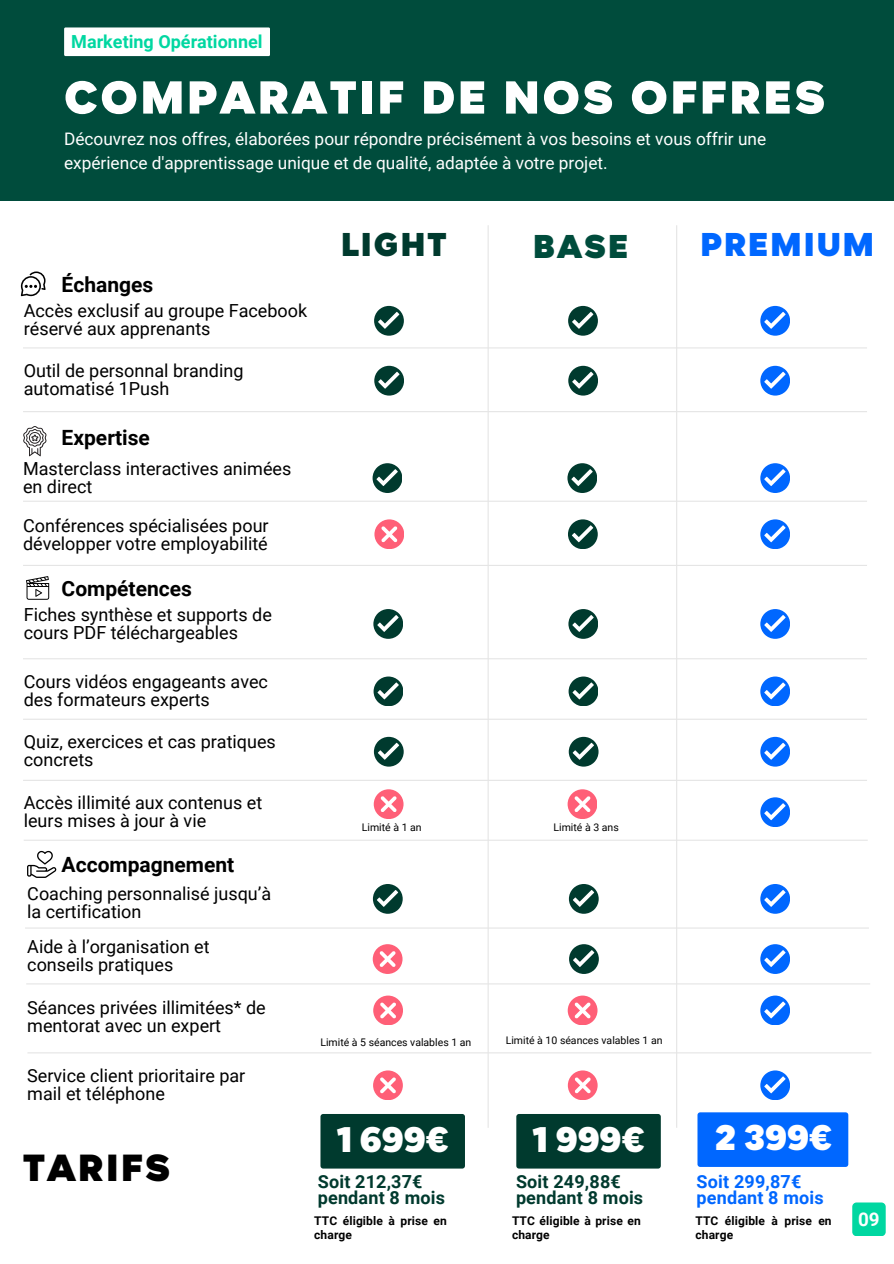
<style>
.page{position:relative;width:894px;height:1264px;background:#fff}
.page>*{position:absolute;margin:0;border:0;box-sizing:border-box;transform-origin:0 0}
.t1{font:900 52.5px "Magenos";letter-spacing:.055em;color:#fff}
.t2{font:900 42.9px "Magenos";letter-spacing:.055em;color:#000}
.t3{font:900 40.5px "Magenos";letter-spacing:-.02em;color:#fff}
.t4{font:900 37.5px "Magenos";letter-spacing:.055em;color:#0067ff}
.t5{font:900 37.5px "Magenos";letter-spacing:.055em;color:#003a2e}
.t6{font:900 37.5px "Magenos";color:#004c3c}
.t7{font:900 25.8px "Magenos";color:#fff}
.t8{font:700 21px "Roboto";color:#000}
.t9{font:700 18.9px "Roboto";color:#fff}
.t10{font:18px/18px "Roboto";color:#000}
.t11{font:700 18px/15.8px "Roboto";letter-spacing:.01em;color:#003a2e}
.t12{font:700 18px/15.8px "Roboto";letter-spacing:.01em;color:#0067ff}
.t13{font:700 18px "Roboto";color:#00d7a1}
.t14{font:17.25px/23.7px "Roboto";color:#fff}
.t15{font:700 12px/14px "Roboto";letter-spacing:.01em;color:#000}
.t16{font:10.5px "Roboto";color:#000}
</style>
<div class="page">
<div style="left:0;top:0;width:893px;height:201px;background:#004c3c"></div>
<hr style="left:487px;top:225px;width:1px;height:902px;background:#e5e5e5">
<hr style="left:676px;top:225px;width:1px;height:902px;background:#e5e5e5">
<hr style="left:23px;top:347px;width:843px;height:1px;background:#e5e5e5">
<hr style="left:23px;top:411px;width:843px;height:1px;background:#e5e5e5">
<hr style="left:23px;top:500px;width:843px;height:2px;background:#e5e5e5">
<hr style="left:23px;top:565px;width:843px;height:1px;background:#e5e5e5">
<hr style="left:23px;top:658px;width:843px;height:1px;background:#e5e5e5">
<hr style="left:23px;top:718px;width:843px;height:1px;background:#e5e5e5">
<hr style="left:23px;top:779px;width:843px;height:2px;background:#e5e5e5">
<hr style="left:24px;top:839px;width:843px;height:1px;background:#e5e5e5">
<hr style="left:25px;top:927px;width:843px;height:1px;background:#e5e5e5">
<hr style="left:26px;top:983px;width:843px;height:1px;background:#e5e5e5">
<hr style="left:27px;top:1052px;width:844px;height:1px;background:#e5e5e5">
<svg style="left:27px;top:851px;width:29px;height:27px"></svg>
<svg style="left:23px;top:426px;width:23px;height:30px"></svg>
<svg style="left:26px;top:576px;width:23px;height:23px"></svg>
<div style="left:64px;top:27px;width:206px;height:29px;background:#fff"></div>
<svg style="left:567px;top:463px;width:29px;height:29px"></svg>
<svg style="left:568px;top:519px;width:29px;height:29px"></svg>
<svg style="left:568px;top:609px;width:29px;height:29px"></svg>
<svg style="left:568px;top:676px;width:29px;height:29px"></svg>
<svg style="left:568px;top:736px;width:30px;height:30px"></svg>
<div style="left:567px;top:789px;width:29px;height:29px;background:#ff5f77;border-radius:50%"></div>
<svg style="left:574px;top:796px;width:16px;height:16px"></svg>
<div style="left:567px;top:995px;width:30px;height:29px;background:#ff5f77;border-radius:50%"></div>
<svg style="left:574px;top:1002px;width:16px;height:16px"></svg>
<div style="left:567px;top:1070px;width:30px;height:29px;background:#ff5f77;border-radius:50%"></div>
<svg style="left:575px;top:1077px;width:15px;height:16px"></svg>
<svg style="left:568px;top:884px;width:30px;height:29px"></svg>
<svg style="left:760px;top:463px;width:29px;height:29px"></svg>
<svg style="left:760px;top:519px;width:29px;height:29px"></svg>
<svg style="left:760px;top:609px;width:29px;height:29px"></svg>
<svg style="left:760px;top:676px;width:29px;height:29px"></svg>
<svg style="left:760px;top:736px;width:29px;height:30px"></svg>
<svg style="left:760px;top:797px;width:29px;height:29px"></svg>
<svg style="left:760px;top:944px;width:29px;height:29px"></svg>
<svg style="left:760px;top:995px;width:29px;height:29px"></svg>
<svg style="left:760px;top:1070px;width:29px;height:29px"></svg>
<svg style="left:760px;top:884px;width:29px;height:29px"></svg>
<svg style="left:372px;top:463px;width:30px;height:29px"></svg>
<svg style="left:373px;top:609px;width:29px;height:29px"></svg>
<svg style="left:373px;top:676px;width:30px;height:29px"></svg>
<svg style="left:374px;top:736px;width:29px;height:30px"></svg>
<div style="left:373px;top:789px;width:30px;height:29px;background:#ff5f77;border-radius:50%"></div>
<svg style="left:380px;top:796px;width:16px;height:16px"></svg>
<div style="left:373px;top:995px;width:29px;height:29px;background:#ff5f77;border-radius:50%"></div>
<svg style="left:380px;top:1002px;width:16px;height:16px"></svg>
<div style="left:373px;top:1070px;width:29px;height:29px;background:#ff5f77;border-radius:50%"></div>
<svg style="left:380px;top:1077px;width:16px;height:16px"></svg>
<svg style="left:373px;top:884px;width:29px;height:29px"></svg>
<svg style="left:569px;top:944px;width:29px;height:29px"></svg>
<div style="left:372px;top:944px;width:30px;height:29px;background:#ff5f77;border-radius:50%"></div>
<svg style="left:379px;top:951px;width:16px;height:16px"></svg>
<div style="left:374px;top:519px;width:29px;height:29px;background:#ff5f77;border-radius:50%"></div>
<svg style="left:381px;top:526px;width:16px;height:16px"></svg>
<svg style="left:21px;top:271px;width:25px;height:25px"></svg>
<svg style="left:568px;top:306px;width:29px;height:29px"></svg>
<svg style="left:568px;top:366px;width:29px;height:29px"></svg>
<svg style="left:760px;top:306px;width:29px;height:29px"></svg>
<svg style="left:760px;top:366px;width:29px;height:29px"></svg>
<svg style="left:374px;top:306px;width:29px;height:29px"></svg>
<svg style="left:374px;top:366px;width:29px;height:29px"></svg>
<div style="left:852px;top:1202px;width:33px;height:34px;background:#00d7a1;border-radius:4px"></div>
<div style="left:320px;top:1114px;width:145px;height:54px;background:#003a2e"></div>
<div style="left:516px;top:1114px;width:144px;height:54px;background:#003a2e"></div>
<div style="left:697px;top:1112px;width:151px;height:54px;background:#0067ff"></div>
<p class="t13" style="left:71px;top:31px;width:193px">Marketing Opérationnel</p>
<h1 class="t1" style="left:64px;top:69px;width:762px">COMPARATIF DE NOS OFFRES</h1>
<p class="t14" style="left:64px;top:127px;width:703px">Découvrez nos offres, élaborées pour répondre précisément à vos besoins et vous offrir une expérience d'apprentissage unique et de qualité, adaptée à votre projet.</p>
<p class="t8" style="left:62px;top:273px;width:93px">Échanges</p>
<p class="t10" style="left:24px;top:302px;width:285px">Accès exclusif au groupe Facebook réservé aux apprenants</p>
<p class="t10" style="left:24px;top:362px;width:221px">Outil de personnal branding automatisé 1Push</p>
<h3 class="t5" style="left:341px;top:225px;width:107px">LIGHT</h3>
<h3 class="t4" style="left:700px;top:225px;width:175px">PREMIUM</h3>
<h3 class="t6" style="left:533px;top:227px;width:96px">BASE</h3>
<p class="t8" style="left:62px;top:425px;width:90px">Expertise</p>
<p class="t10" style="left:23px;top:459px;width:270px">Masterclass interactives animées en direct</p>
<p class="t10" style="left:23px;top:516px;width:247px">Conférences spécialisées pour développer votre employabilité</p>
<p class="t8" style="left:62px;top:576px;width:132px">Compétences</p>
<p class="t10" style="left:24px;top:605px;width:249px">Fiches synthèse et supports de cours PDF téléchargeables</p>
<p class="t10" style="left:24px;top:673px;width:246px">Cours vidéos engageants avec des formateurs experts</p>
<p class="t10" style="left:24px;top:733px;width:253px">Quiz, exercices et cas pratiques concrets</p>
<p class="t10" style="left:24px;top:793px;width:240px">Accès illimité aux contenus et leurs mises à jour à vie</p>
<p class="t8" style="left:62px;top:852px;width:174px">Accompagnement</p>
<p class="t10" style="left:27px;top:885px;width:245px">Coaching personnalisé jusqu’à la certification</p>
<p class="t10" style="left:27px;top:937px;width:184px">Aide à l’organisation et conseils pratiques</p>
<p class="t10" style="left:27px;top:998px;width:240px">Séances privées illimitées* de mentorat avec un expert</p>
<p class="t10" style="left:27px;top:1066px;width:219px">Service client prioritaire par mail et téléphone</p>
<h2 class="t2" style="left:23px;top:1144px;width:148px">TARIFS</h2>
<p class="t16" style="left:362px;top:821px;width:61px">Limité à 1 an</p>
<p class="t16" style="left:320px;top:1036px;width:152px">Limité à 5 séances valables 1 an</p>
<h3 class="t3" style="left:337px;top:1117px;width:114px">1 699€</h3>
<p class="t11" style="left:318px;top:1173px;width:129px">Soit 212,37€ pendant 8 mois</p>
<p class="t16" style="left:553px;top:820px;width:67px">Limité à 3 ans</p>
<p class="t16" style="left:505px;top:1034px;width:158px">Limité à 10 séances valables 1 an</p>
<h3 class="t3" style="left:532px;top:1117px;width:114px">1 999€</h3>
<p class="t11" style="left:516px;top:1173px;width:129px">Soit 249,88€ pendant 8 mois</p>
<h3 class="t3" style="left:713px;top:1116px;width:120px">2 399€</h3>
<p class="t12" style="left:696px;top:1173px;width:129px">Soit 299,87€ pendant 8 mois</p>
<h3 class="t7" style="left:808px;top:1131px;width:48px">96€</h3>
<p class="t15" style="left:314px;top:1213px;width:134px">TTC éligible à prise en</p>
<p class="t9" style="left:857px;top:1207px;width:23px">09</p>
<p class="t15" style="left:314px;top:1227px;width:39px">charge</p>
<p class="t15" style="left:512px;top:1213px;width:130px">TTC éligible à prise en charge</p>
<p class="t15" style="left:695px;top:1213px;width:138px">TTC éligible à prise en charge</p>
</div>
